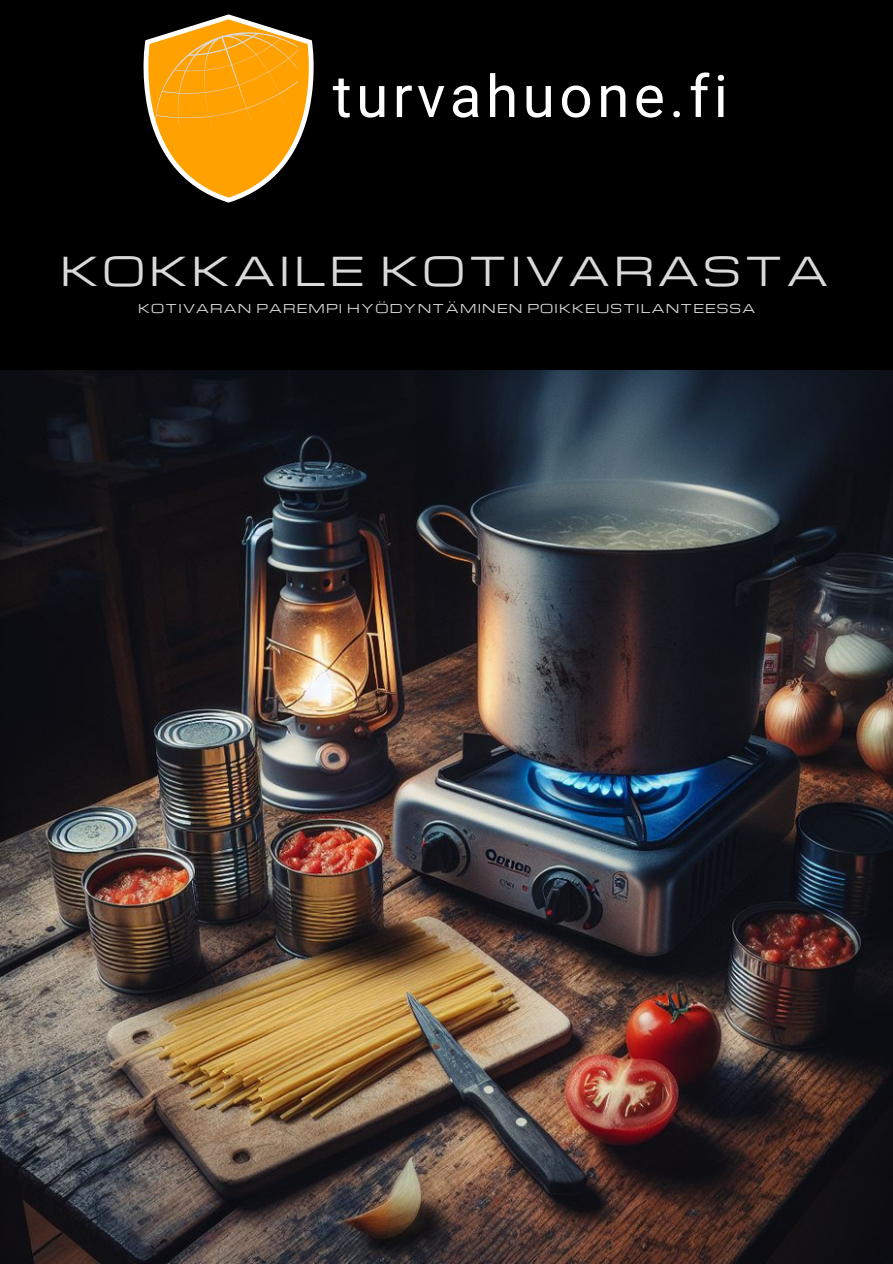
<style>
.page{position:relative;width:893px;height:1264px;background:#fff}
.page>*{position:absolute;margin:0;border:0;box-sizing:border-box;transform-origin:0 0}
.t1{font:58.5px "Roboto";letter-spacing:.075em;color:#fff}
.t2{font:39px "Michroma";letter-spacing:.1em;color:#d9d9d9}
.t3{font:12px "Michroma";letter-spacing:.1em;color:#d9d9d9}
</style>
<div class="page">
<div style="left:0;top:0;width:892px;height:370px;background:#000"></div>
<svg style="left:143px;top:14px;width:170px;height:188px"></svg>
<img style="left:0;top:370px;width:892px;height:893px">
<h1 class="t1" style="left:332px;top:63px;width:397px">turvahuone.fi</h1>
<p class="t2" style="left:60px;top:241px;width:769px">KOKKAILE KOTIVARASTA</p>
<h2 class="t3" style="left:138px;top:299px;width:618px">KOTIVARAN PAREMPI HYÖDYNTÄMINEN POIKKEUSTILANTEESSA</h2>
</div>
